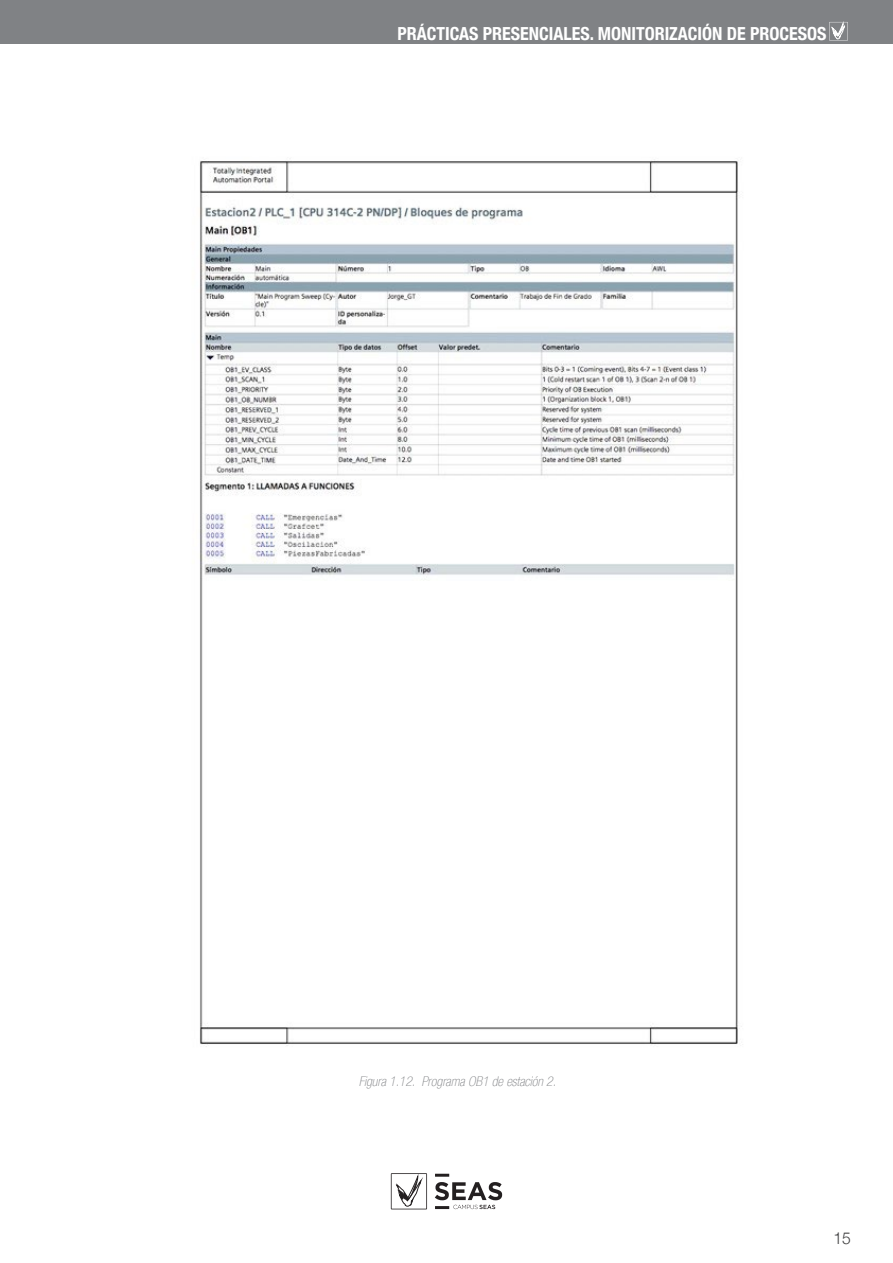
<style>
.page{position:relative;width:893px;height:1263px;background:#fff}
.page>*{position:absolute;margin:0;border:0;box-sizing:border-box;transform-origin:0 0}
.t1{font:700 condensed 18px "Helvetica Neue LT";color:#fff}
.t2{font:300 16.5px "Helvetica Neue LT";color:#3e3e3f;scale:.95 1}
.t3{font:italic 100 condensed 13.5px "Helvetica Neue LT";color:#808285}
</style>
<div class="page">
<div style="left:0;top:0;width:893px;height:44px;background:#808285"></div>
<hr style="left:435px;top:1174px;width:14px;height:3px;background:#231f20">
<svg style="left:435px;top:1182px;width:67px;height:27px"></svg>
<svg style="left:391px;top:1173px;width:36px;height:36px"></svg>
<svg style="left:829px;top:22px;width:19px;height:19px"></svg>
<img style="left:199px;top:161px;width:543px;height:886px">
<p class="t1" style="left:397px;top:23px;width:431px">PRÁCTICAS PRESENCIALES. MONITORIZACIÓN DE PROCESOS</p>
<p class="t3" style="left:359px;top:1074px;width:199px">Figura 1.12. Programa OB1 de estación 2.</p>
<p class="t2" style="left:833px;top:1228px;width:20px">15</p>
</div>
